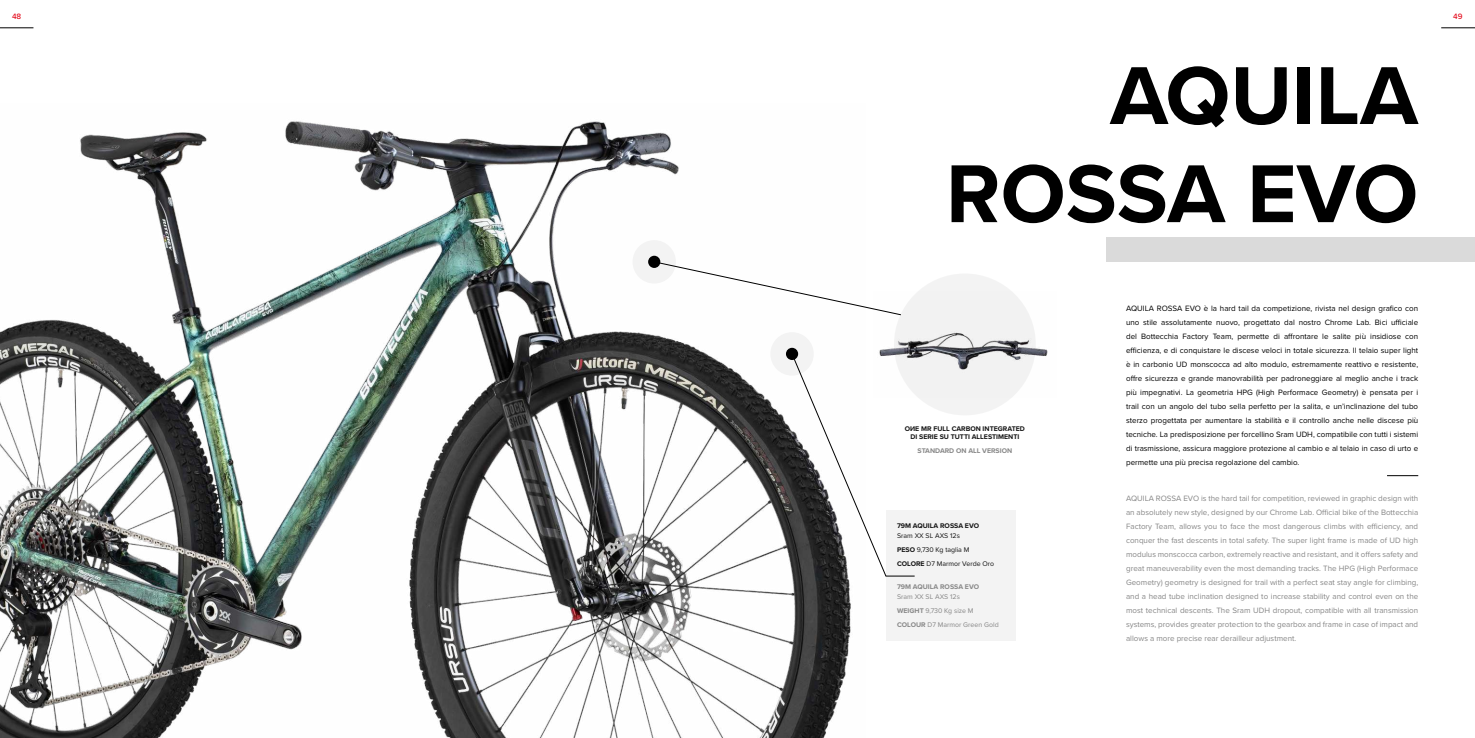
<style>
.page{position:relative;width:1475px;height:738px;background:#fff}
.page>*{position:absolute;margin:0;border:0;box-sizing:border-box;transform-origin:0 0}
.t1{font:700 85px/98px "Proxima Nova";color:#000;text-align:right}
.t2{font:8px/14px "Proxima Nova";color:#000;text-align:justify}
.t3{font:8px/14px "Proxima Nova";color:#878787;text-align:justify}
.t4{font:500 8px "Proxima Nova";color:#e30617}
.t5{font:700 7px/8.4px "Proxima Nova";color:#131313;text-align:center}
.t6{font:7px/14px "Proxima Nova";color:#878787}
.t7{font:7px/14px "Proxima Nova";color:#131313}
.t8{font:700 7px "Proxima Nova";color:#878787}
.s1{font-weight:700}
</style>
<div class="page">
<img style="left:0;top:121px;width:851px;height:616px">
<hr style="left:1440px;top:27px;width:34px;height:1px;background:#000">
<hr style="left:0;top:27px;width:33px;height:1px;background:#000">
<div style="left:893px;top:273px;width:142px;height:142px;background:#f3f3f3;border-radius:50%"></div>
<div style="left:885px;top:510px;width:130px;height:130px;background:#f3f3f3"></div>
<div style="left:770px;top:332px;width:43px;height:43px;background:#f3f3f3;border-radius:50%"></div>
<div style="left:632px;top:240px;width:43px;height:43px;background:#f3f3f3;border-radius:50%"></div>
<svg style="left:785px;top:347px;width:13px;height:13px"></svg>
<svg style="left:648px;top:255px;width:12px;height:13px"></svg>
<hr style="left:1386px;top:475px;width:31px;height:1px;background:#000">
<div style="left:1106px;top:237px;width:368px;height:24px;background:#dadada"></div>
<svg style="left:653px;top:261px;width:220px;height:54px"></svg>
<img style="left:873px;top:291px;width:175px;height:106px">
<svg style="left:791px;top:352px;width:124px;height:224px"></svg>
<p class="t4" style="left:12px;top:10px;width:11px">48</p>
<p class="t4" style="left:1452px;top:10px;width:11px">49</p>
<h1 class="t1" style="left:945px;top:45px;width:474px">AQUILA<br>ROSSA EVO</h1>
<p class="t5" style="left:904px;top:424px;width:121px">OИE MR FULL CARBON INTEGRATED<br>DI SERIE SU TUTTI ALLESTIMENTI</p>
<p class="t8" style="left:917px;top:445px;width:96px">STANDARD ON ALL VERSION</p>
<p class="t5" style="left:897px;top:521px;width:83px">79M AQUILA ROSSA EVO</p>
<p class="t7" style="left:897px;top:528px;width:99px">Sram XX SL AXS 12s<br><span class="s1">PESO</span> 9,730 Kg taglia M<br><span class="s1">COLORE</span> D7 Marmor Verde Oro</p>
<p class="t8" style="left:897px;top:581px;width:83px">79M AQUILA ROSSA EVO</p>
<p class="t6" style="left:897px;top:589px;width:103px">Sram XX SL AXS 12s<br><span class="s1">WEIGHT</span> 9,730 Kg size M<br><span class="s1">COLOUR</span> D7 Marmor Green Gold</p>
<p class="t2" style="left:1125px;top:300px;width:293px">AQUILA ROSSA EVO è la hard tail da competizione, rivista nel design grafico con uno stile assolutamente nuovo, progettato dal nostro Chrome Lab. Bici ufficiale del Bottecchia Factory Team, permette di affrontare le salite più insidiose con efficienza, e di conquistare le discese veloci in totale sicurezza. Il telaio super light è in carbonio UD monscocca ad alto modulo, estremamente reattivo e resistente, offre sicurezza e grande manovrabilità per padroneggiare al meglio anche i track più impegnativi. La geometria HPG (High Performace Geometry) è pensata per i trail con un angolo del tubo sella perfetto per la salita, e un’inclinazione del tubo sterzo progettata per aumentare la stabilità e il controllo anche nelle discese più tecniche. La predisposizione per forcellino Sram UDH, compatibile con tutti i sistemi di trasmissione, assicura maggiore protezione al cambio e al telaio in caso di urto e permette una più precisa regolazione del cambio.</p>
<p class="t3" style="left:1125px;top:490px;width:293px">AQUILA ROSSA EVO is the hard tail for competition, reviewed in graphic design with an absolutely new style, designed by our Chrome Lab. Official bike of the Bottecchia Factory Team, allows you to face the most dangerous climbs with efficiency, and conquer the fast descents in total safety. The super light frame is made of UD high modulus monscocca carbon, extremely reactive and resistant, and it offers safety and great maneuverability even the most demanding tracks. The HPG (High Performace Geometry) geometry is designed for trail with a perfect seat stay angle for climbing, and a head tube inclination designed to increase stability and control even on the most technical descents. The Sram UDH dropout, compatible with all transmission systems, provides greater protection to the gearbox and frame in case of impact and allows a more precise rear derailleur adjustment.</p>
</div>
